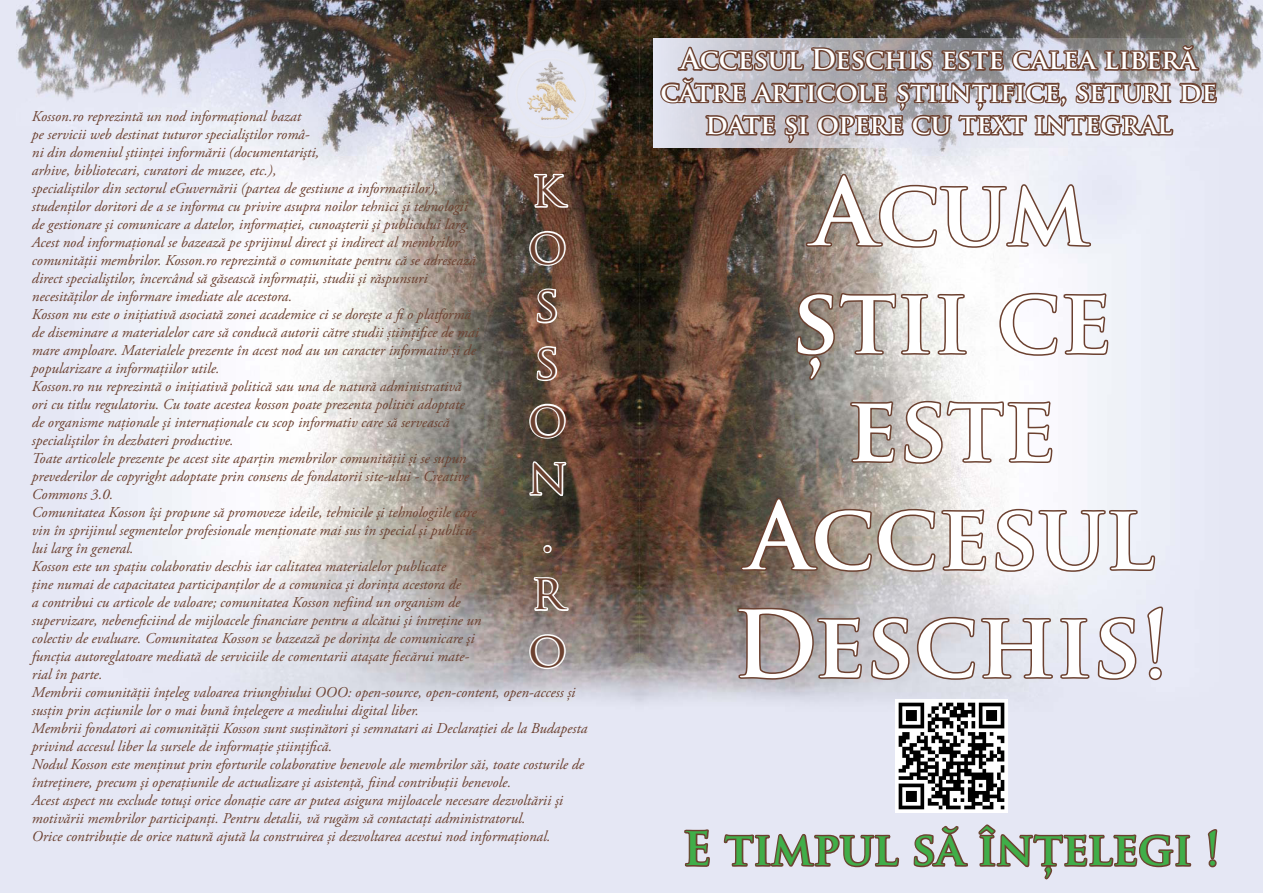
<style>
.page{position:relative;width:1263px;height:893px;background:#e5e7f4}
.page>*{position:absolute;margin:0;border:0;box-sizing:border-box;transform-origin:0 0}
.t1{font:700 90px/108px "Trajan Pro";color:#fff;text-align:center}
.t2{font:48px "Trajan Pro";color:#6c4130}
.t3{font:700 45px "Trajan Pro";color:#40ae49}
.t4{font:700 27px/32.4px "Trajan Pro";color:#fff;text-align:center}
.t5{font:italic 15px/18px "Adobe Garamond Pro";color:#6c4130}
</style>
<div class="page">
<img style="left:16px;top:0;width:1247px;height:702px">
<img style="left:493px;top:36px;width:115px;height:115px">
<svg style="left:653px;top:38px;width:572px;height:110px"></svg>
<svg style="left:683px;top:650px;width:28px;height:217px"></svg>
<svg style="left:1207px;top:829px;width:11px;height:39px"></svg>
<svg style="left:532px;top:172px;width:38px;height:38px"></svg>
<svg style="left:528px;top:229px;width:39px;height:38px"></svg>
<svg style="left:535px;top:287px;width:24px;height:39px"></svg>
<svg style="left:535px;top:344px;width:24px;height:39px"></svg>
<svg style="left:528px;top:402px;width:39px;height:38px"></svg>
<svg style="left:528px;top:459px;width:40px;height:39px;background:#8b877e"></svg>
<div style="left:543px;top:545px;width:9px;height:8px;border:3px solid #fff;border-radius:50%"></div>
<svg style="left:532px;top:575px;width:38px;height:38px"></svg>
<svg style="left:528px;top:633px;width:39px;height:38px"></svg>
<img style="left:658px;top:0;width:560px;height:382px">
<svg style="left:849px;top:400px;width:47px;height:65px;background:#99897f"></svg>
<svg style="left:903px;top:399px;width:151px;height:67px;background:#d1c5c1"></svg>
<svg style="left:722px;top:496px;width:471px;height:384px"></svg>
<img style="left:895px;top:700px;width:112px;height:112px">
<p class="t5" style="left:32px;top:107px;width:439px">Kosson.ro reprezintă un nod informaţional bazat<br>pe servicii web destinat tuturor specialiştilor româ-<br>ni din domeniul ştiinţei informării (documentarişti,<br>arhive, bibliotecari, curatori de muzee, etc.),<br>specialiştilor din sectorul eGuvernării (partea de gestiune a informaţiilor), studenţilor doritori de a se informa cu privire asupra noilor tehnici şi tehnologii de gestionare şi comunicare a datelor, informaţiei, cunoaşterii şi publicului larg.</p>
<p class="t5" style="left:32px;top:233px;width:445px">Acest nod informaţional se bazează pe sprijinul direct şi indirect al membrilor comunităţii membrilor. Kosson.ro reprezintă o comunitate pentru că se adresează direct specialiştilor, încercând să găsească informaţii, studii şi răspunsuri necesităţilor de informare imediate ale acestora.</p>
<p class="t5" style="left:32px;top:305px;width:449px">Kosson nu este o iniţiativă asociată zonei academice ci se dorește a fi o platformă de diseminare a materialelor care să conducă autorii către studii științifice de mai mare amploare. Materialele prezente în acest nod au un caracter informativ şi de popularizare a informațiilor utile.</p>
<p class="t5" style="left:32px;top:377px;width:434px">Kosson.ro nu reprezintă o iniţiativă politică sau una de natură administrativă ori cu titlu regulatoriu. Cu toate acestea kosson poate prezenta politici adoptate de organisme naţionale şi internaţionale cu scop informativ care să servească specialiştilor în dezbateri productive.</p>
<p class="t5" style="left:32px;top:449px;width:439px">Toate articolele prezente pe acest site aparţin membrilor comunităţii şi se supun prevederilor de copyright adoptate prin consens de fondatorii site-ului - Creative<br>Commons 3.0.</p>
<p class="t5" style="left:32px;top:503px;width:447px;text-align:justify">Comunitatea Kosson îşi propune să promoveze ideile, tehnicile şi tehnologiile care vin în sprijinul segmentelor profesionale menţionate mai sus în special şi publicu&shy;lui larg în general.</p>
<p class="t5" style="left:32px;top:557px;width:451px">Kosson este un spațiu colaborativ deschis iar calitatea materialelor publicate<br>ţine numai de capacitatea participanţilor de a comunica şi dorinţa acestora de<br>a contribui cu articole de valoare; comunitatea Kosson nefiind un organism de supervizare, nebeneficiind de mijloacele financiare pentru a alcătui şi întreţine un colectiv de evaluare. Comunitatea Kosson se bazează pe dorinţa de comunicare şi funcţia autoreglatoare mediată de serviciile de comentarii ataşate fiecărui mate&shy;rial în parte.</p>
<p class="t5" style="left:32px;top:683px;width:545px">Membrii comunității înțeleg valoarea triunghiului OOO: open-source, open-content, open-access și susțin prin acțiunile lor o mai bună înțelegere a mediului digital liber.</p>
<p class="t5" style="left:32px;top:719px;width:557px">Membrii fondatori ai comunității Kosson sunt susținători și semnatari ai Declarației de la Budapesta privind accesul liber la sursele de informație științifică.</p>
<p class="t5" style="left:32px;top:755px;width:554px">Nodul Kosson este menţinut prin eforturile colaborative benevole ale membrilor săi, toate costurile de întreţinere, precum şi operaţiunile de actualizare şi asistenţă, fiind contribuții benevole.</p>
<p class="t5" style="left:32px;top:791px;width:533px">Acest aspect nu exclude totuşi orice donaţie care ar putea asigura mijloacele necesare dezvoltării şi motivării membrilor participanţi. Pentru detalii, vă rugăm să contactaţi administratorul.</p>
<p class="t5" style="left:32px;top:827px;width:520px">Orice contribuție de orice natură ajută la construirea și dezvoltarea acestui nod informațional.</p>
<p class="t2" style="left:531px;top:158px;width:33px">K</p>
<p class="t2" style="left:528px;top:216px;width:40px">O</p>
<p class="t2" style="left:535px;top:273px;width:27px">S</p>
<p class="t2" style="left:535px;top:331px;width:27px">S</p>
<p class="t2" style="left:528px;top:389px;width:40px">O</p>
<p class="t2" style="left:527px;top:446px;width:41px">N</p>
<p class="t2" style="left:541px;top:504px;width:13px">.</p>
<p class="t2" style="left:531px;top:561px;width:34px">R</p>
<p class="t2" style="left:528px;top:619px;width:40px">O</p>
<p class="t4" style="left:660px;top:43px;width:558px">Accesul Deschis este calea liberă către articole științifice, seturi de date și opere cu text integral</p>
<p class="t1" style="left:733px;top:159px;width:438px">Acum știi ce este<br>Accesul<br>Deschis!</p>
<p class="t3" style="left:683px;top:821px;width:538px">E timpul să înțelegi !</p>
</div>
